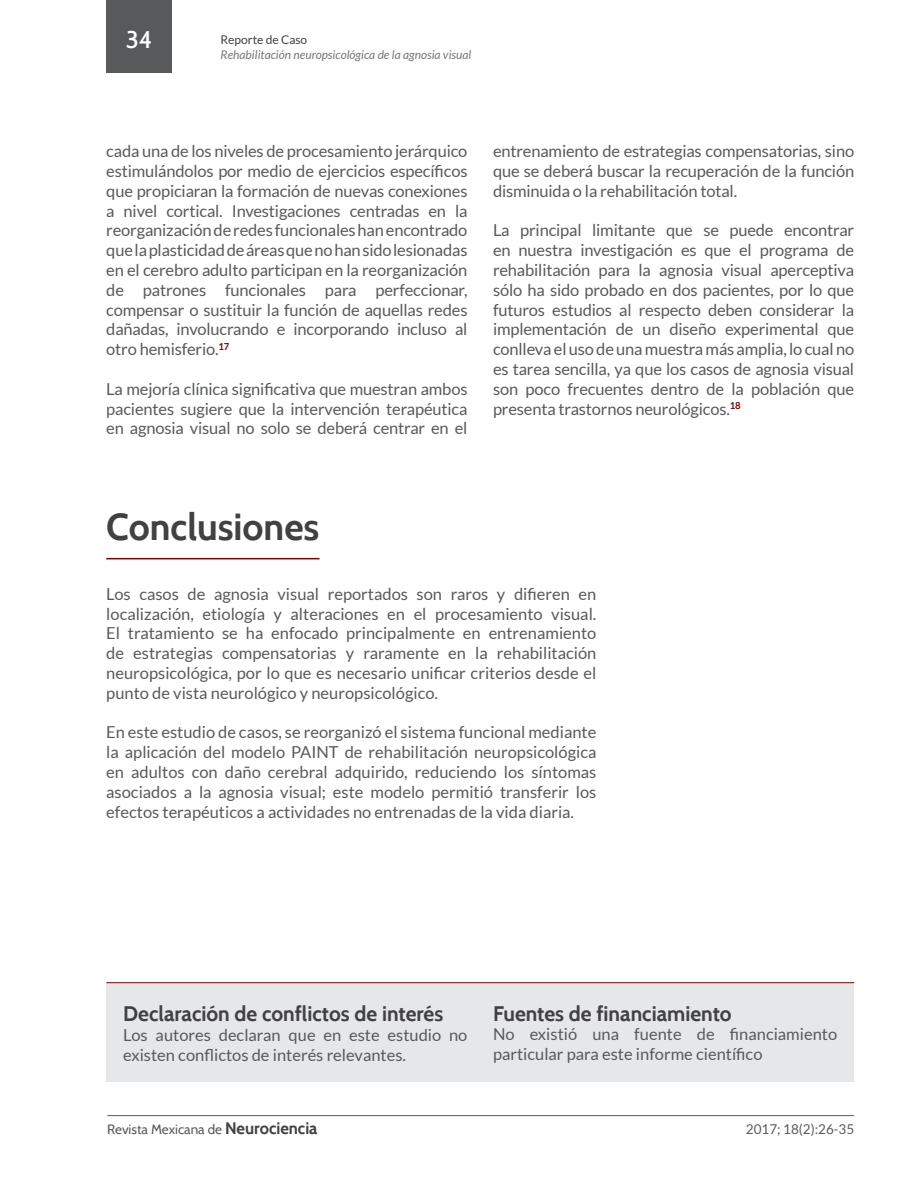
<style>
.page{position:relative;width:918px;height:1188px;background:#fff}
.page>*{position:absolute;margin:0;border:0;box-sizing:border-box;transform-origin:0 0}
.t1{font:700 37.5px "Cabin";color:#414042}
.t2{font:500 24px "Cabin";color:#fff}
.t3{font:700 21px "Cabin";color:#414042}
.t4{font:16.5px/19.8px "Lato";color:#58595b;text-align:justify}
.t5{font:13.5px "Cabin";color:#58595b}
.t6{font:13.5px "Lato";color:#58595b}
.t7{font:italic 12px "Lato";color:#77787b}
.t8{font:12px "Lato";color:#414042}
.s1{font-weight:700;font-size:16.5px;color:#414042}
</style>
<div class="page">
<hr style="left:107px;top:1115px;width:747px;height:1px;background:#58595b">
<div style="left:107px;top:0;width:65px;height:72px;background:#58595b"></div>
<div style="left:106px;top:983px;width:748px;height:99px;background:#e6e7e8"></div>
<hr style="left:106px;top:982px;width:748px;height:1px;background:#790000">
<hr style="left:106px;top:558px;width:214px;height:1px;background:#790000">
<h2 class="t2" style="left:126px;top:25px;width:28px">34</h2>
<p class="t8" style="left:221px;top:33px;width:88px">Reporte de Caso</p>
<p class="t7" style="left:221px;top:48px;width:252px">Rehabilitación neuropsicológica de la agnosia visual</p>
<p class="t4" style="left:106px;top:141px;width:363px">cada una de los niveles de procesamiento jerárquico estimulándolos por medio de ejercicios específicos que propiciaran la formación de nuevas conexiones a nivel cortical. Investigaciones centradas en la reorganización de redes funcionales han encontrado que la plasticidad de áreas que no han sido lesionadas en el cerebro adulto participan en la reorganización de patrones funcionales para perfeccionar, compensar o sustituir la función de aquellas redes dañadas, involucrando e incorporando incluso al otro hemisferio.<sup>17</sup></p>
<p class="t4" style="left:106px;top:379px;width:363px">La mejoría clínica significativa que muestran ambos pacientes sugiere que la intervención terapéutica en agnosia visual no solo se deberá centrar en el</p>
<p class="t4" style="left:493px;top:141px;width:363px">entrenamiento de estrategias compensatorias, sino que se deberá buscar la recuperación de la función disminuida o la rehabilitación total.</p>
<p class="t4" style="left:493px;top:221px;width:363px">La principal limitante que se puede encontrar en nuestra investigación es que el programa de rehabilitación para la agnosia visual aperceptiva sólo ha sido probado en dos pacientes, por lo que futuros estudios al respecto deben considerar la implementación de un diseño experimental que conlleva el uso de una muestra más amplia, lo cual no es tarea sencilla, ya que los casos de agnosia visual son poco frecuentes dentro de la población que presenta trastornos neurológicos.<sup>18</sup></p>
<h1 class="t1" style="left:106px;top:504px;width:215px">Conclusiones</h1>
<p class="t4" style="left:106px;top:584px;width:492px">Los casos de agnosia visual reportados son raros y difieren en localización, etiología y alteraciones en el procesamiento visual.<br>El tratamiento se ha enfocado principalmente en entrenamiento de estrategias compensatorias y raramente en la rehabilitación neuropsicológica, por lo que es necesario unificar criterios desde el punto de vista neurológico y neuropsicológico.</p>
<p class="t4" style="left:106px;top:722px;width:492px">En este estudio de casos, se reorganizó el sistema funcional mediante la aplicación del modelo PAINT de rehabilitación neuropsicológica en adultos con daño cerebral adquirido, reduciendo los síntomas asociados a la agnosia visual; este modelo permitió transferir los efectos terapéuticos a actividades no entrenadas de la vida diaria.</p>
<p class="t3" style="left:123px;top:1001px;width:321px">Declaración de conflictos de interés</p>
<p class="t4" style="left:123px;top:1025px;width:346px">Los autores declaran que en este estudio no existen conflictos de interés relevantes.</p>
<p class="t3" style="left:493px;top:1001px;width:240px">Fuentes de financiamiento</p>
<p class="t4" style="left:493px;top:1024px;width:346px">No existió una fuente de financiamiento particular para este informe científico</p>
<p class="t5" style="left:107px;top:1121px;width:212px">Revista Mexicana de <span class="s1">Neurociencia</span></p>
<p class="t6" style="left:746px;top:1122px;width:110px">2017; 18(2):26-35</p>
</div>
